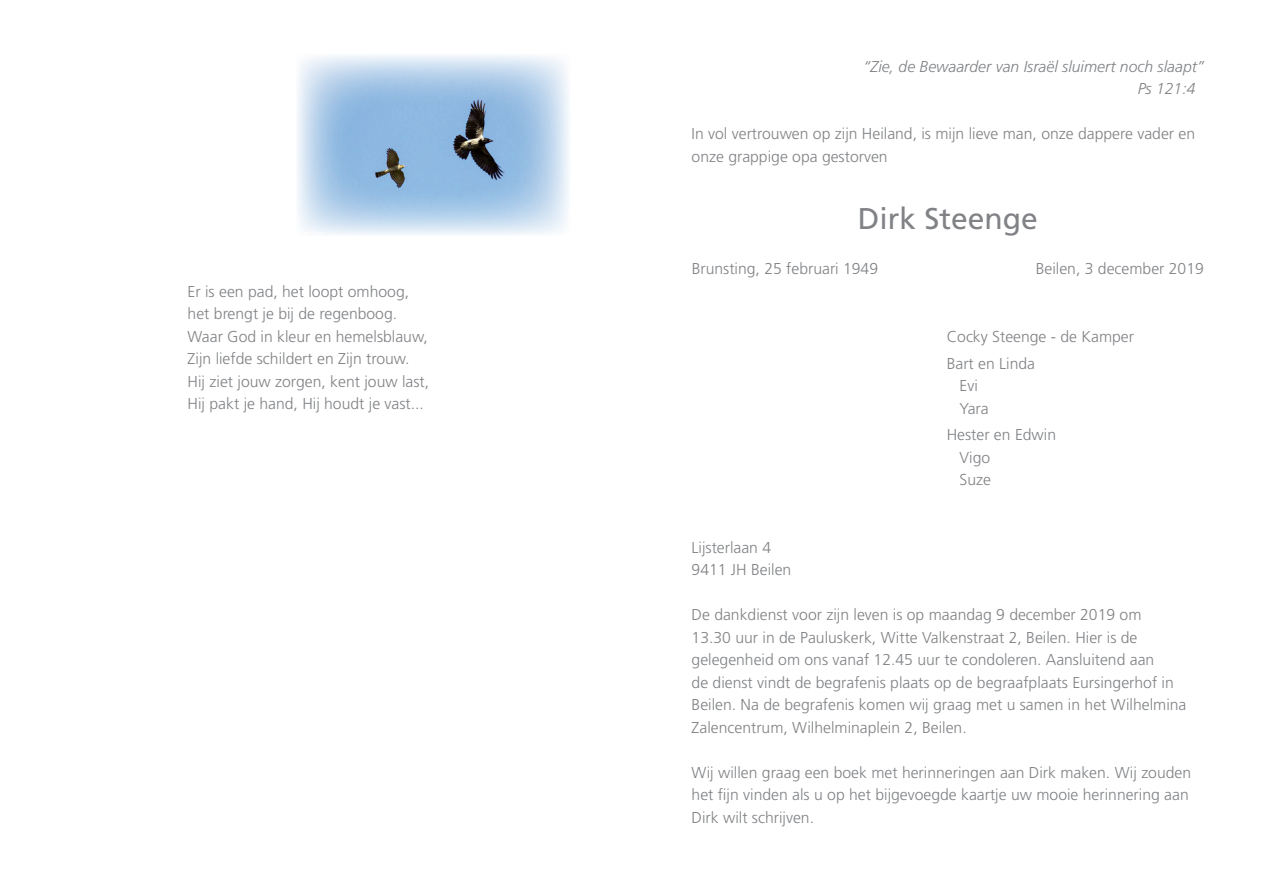
<style>
.page{position:relative;width:1263px;height:893px;background:#fff}
.page>*{position:absolute;margin:0;border:0;box-sizing:border-box;transform-origin:0 0}
.t1{font:30px "Frutiger";color:#808285}
.t2{font:300 15.75px/22.5px "Frutiger";color:#808285}
.t3{font:italic 300 15.75px "Frutiger";color:#808285}
</style>
<div class="page">
<img style="left:297px;top:55px;width:272px;height:180px">
<p class="t2" style="left:188px;top:280px;width:223px">Er is een pad, het loopt omhoog,</p>
<p class="t2" style="left:188px;top:303px;width:211px">het brengt je bij de regenboog.</p>
<p class="t2" style="left:188px;top:325px;width:242px">Waar God in kleur en hemelsblauw,</p>
<p class="t2" style="left:188px;top:348px;width:223px">Zijn liefde schildert en Zijn trouw.</p>
<p class="t2" style="left:188px;top:370px;width:243px">Hij ziet jouw zorgen, kent jouw last,</p>
<p class="t2" style="left:188px;top:393px;width:238px">Hij pakt je hand, Hij houdt je vast...</p>
<p class="t3" style="left:863px;top:57px;width:342px">“Zie, de Bewaarder van Israël sluimert noch slaapt”</p>
<p class="t3" style="left:1138px;top:80px;width:59px">Ps 121:4</p>
<p class="t2" style="left:691px;top:123px;width:505px">In vol vertrouwen op zijn Heiland, is mijn lieve man, onze dappere vader en onze grappige opa gestorven</p>
<p class="t1" style="left:858px;top:201px;width:182px">Dirk Steenge</p>
<p class="t2" style="left:692px;top:258px;width:188px">Brunsting, 25 februari 1949</p>
<p class="t2" style="left:1036px;top:258px;width:170px">Beilen, 3 december 2019</p>
<p class="t2" style="left:947px;top:325px;width:189px">Cocky Steenge - de Kamper</p>
<p class="t2" style="left:947px;top:352px;width:90px">Bart en Linda</p>
<p class="t2" style="left:959px;top:374px;width:20px">Evi</p>
<p class="t2" style="left:959px;top:397px;width:31px">Yara</p>
<p class="t2" style="left:947px;top:424px;width:111px">Hester en Edwin</p>
<p class="t2" style="left:959px;top:446px;width:32px">Vigo</p>
<p class="t2" style="left:959px;top:469px;width:33px">Suze</p>
<p class="t2" style="left:691px;top:536px;width:81px">Lijsterlaan 4</p>
<p class="t2" style="left:691px;top:559px;width:101px">9411 JH Beilen</p>
<p class="t2" style="left:691px;top:604px;width:496px">De dankdienst voor zijn leven is op maandag 9 december 2019 om<br>13.30 uur in de Pauluskerk, Witte Valkenstraat 2, Beilen. Hier is de gelegenheid om ons vanaf 12.45 uur te condoleren. Aansluitend aan<br>de dienst vindt de begrafenis plaats op de begraafplaats Eursingerhof in Beilen. Na de begrafenis komen wij graag met u samen in het Wilhelmina Zalencentrum, Wilhelminaplein 2, Beilen.</p>
<p class="t2" style="left:691px;top:761px;width:501px">Wij willen graag een boek met herinneringen aan Dirk maken. Wij zouden het fijn vinden als u op het bijgevoegde kaartje uw mooie herinnering aan<br>Dirk wilt schrijven.</p>
</div>
